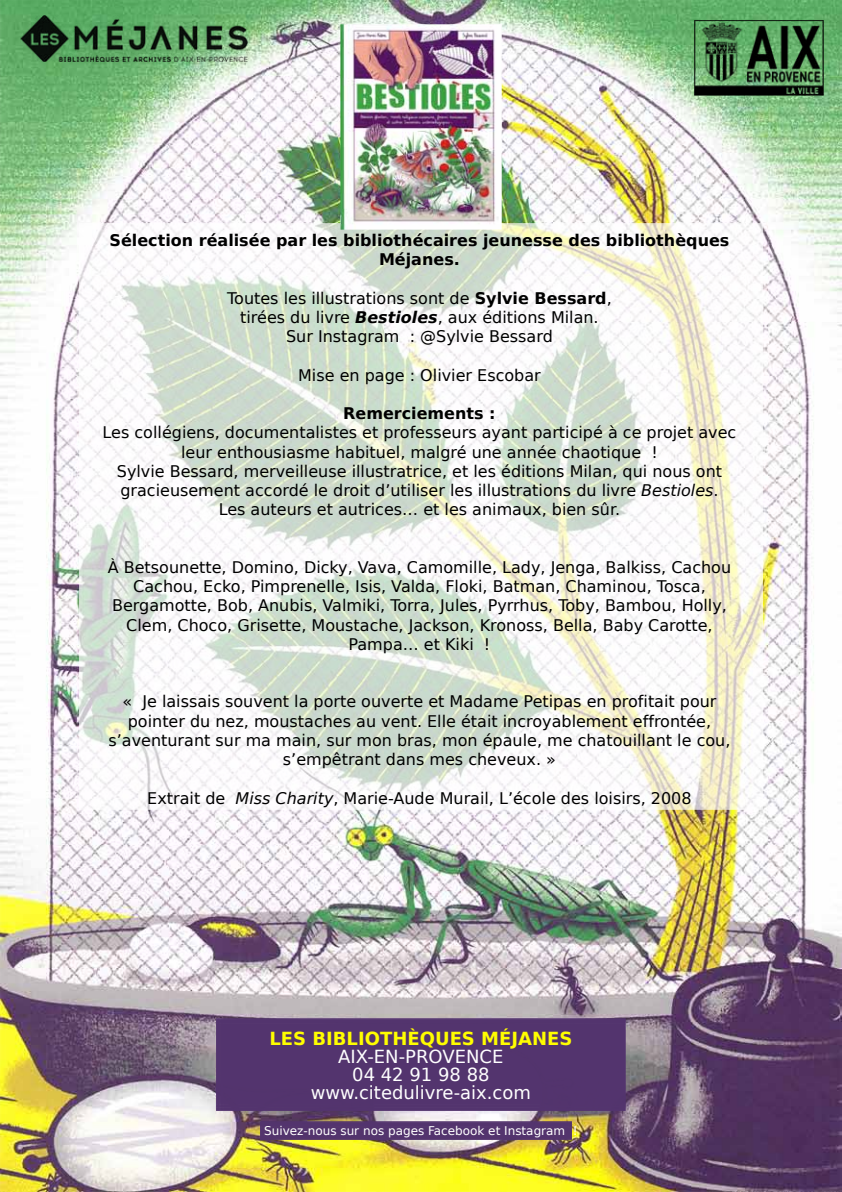
<style>
.page{position:relative;width:842px;height:1192px;background:#fff}
.page>*{position:absolute;margin:0;border:0;box-sizing:border-box;transform-origin:0 0}
.t1{font:18px/18px "Bitstream Vera Sans";color:#fff;text-align:center}
.t2{font:16px/19.2px "Bitstream Vera Sans";color:#000;text-align:center}
.t3{font:700 16px/19.2px "Bitstream Vera Sans";color:#000;text-align:center}
.t4{font:12px "Bitstream Vera Sans";color:#fff}
.s1{font-weight:700}
.s2{font-weight:700;font-style:italic}
.s3{font-style:italic}
.s4{font-weight:700;color:#fffe00}
</style>
<div class="page">
<img style="left:0;top:0;width:842px;height:1191px">
<img style="left:80px;top:224px;width:682px;height:585px">
<img style="left:341px;top:24px;width:160px;height:205px">
<img style="left:20px;top:15px;width:228px;height:46px">
<img style="left:694px;top:20px;width:130px;height:75px">
<div style="left:217px;top:1018px;width:409px;height:92px;background:#53346e"></div>
<div style="left:260px;top:1121px;width:311px;height:18px;background:#53346e"></div>
<p class="t3" style="left:110px;top:231px;width:621px">Sélection réalisée par les bibliothécaires jeunesse des bibliothèques<br>Méjanes.</p>
<p class="t2" style="left:227px;top:289px;width:386px">Toutes les illustrations sont de <span class="s1">Sylvie Bessard</span>, tirées du livre <span class="s2">Bestioles</span>, aux éditions Milan.<br>Sur Instagram : @Sylvie Bessard</p>
<p class="t2" style="left:298px;top:365px;width:244px">Mise en page : Olivier Escobar</p>
<p class="t2" style="left:103px;top:404px;width:635px"><span class="s1">Remerciements :<br></span>Les collégiens, documentalistes et professeurs ayant participé à ce projet avec leur enthousiasme habituel, malgré une année chaotique !<br>Sylvie Bessard, merveilleuse illustratrice, et les éditions Milan, qui nous ont gracieusement accordé le droit d’utiliser les illustrations du livre <span class="s3">Bestioles</span>.<br>Les auteurs et autrices… et les animaux, bien sûr.</p>
<p class="t2" style="left:108px;top:557px;width:625px">À Betsounette, Domino, Dicky, Vava, Camomille, Lady, Jenga, Balkiss, Cachou Cachou, Ecko, Pimprenelle, Isis, Valda, Floki, Batman, Chaminou, Tosca, Bergamotte, Bob, Anubis, Valmiki, Torra, Jules, Pyrrhus, Toby, Bambou, Holly, Clem, Choco, Grisette, Moustache, Jackson, Kronoss, Bella, Baby Carotte, Pampa… et Kiki !</p>
<p class="t2" style="left:109px;top:692px;width:623px">« Je laissais souvent la porte ouverte et Madame Petipas en profitait pour pointer du nez, moustaches au vent. Elle était incroyablement effrontée, s’aventurant sur ma main, sur mon bras, mon épaule, me chatouillant le cou, s’empêtrant dans mes cheveux. »</p>
<p class="t2" style="left:147px;top:788px;width:546px">Extrait de <span class="s3">Miss Charity</span>, Marie-Aude Murail, L’école des loisirs, 2008</p>
<p class="t1" style="left:269px;top:1029px;width:304px"><span class="s4">LES BIBLIOTHÈQUES MÉJANES<br></span>AIX-EN-PROVENCE<br>04 42 91 98 88 www.citedulivre-aix.com</p>
<p class="t4" style="left:264px;top:1123px;width:315px">Suivez-nous sur nos pages Facebook et Instagram !</p>
</div>
